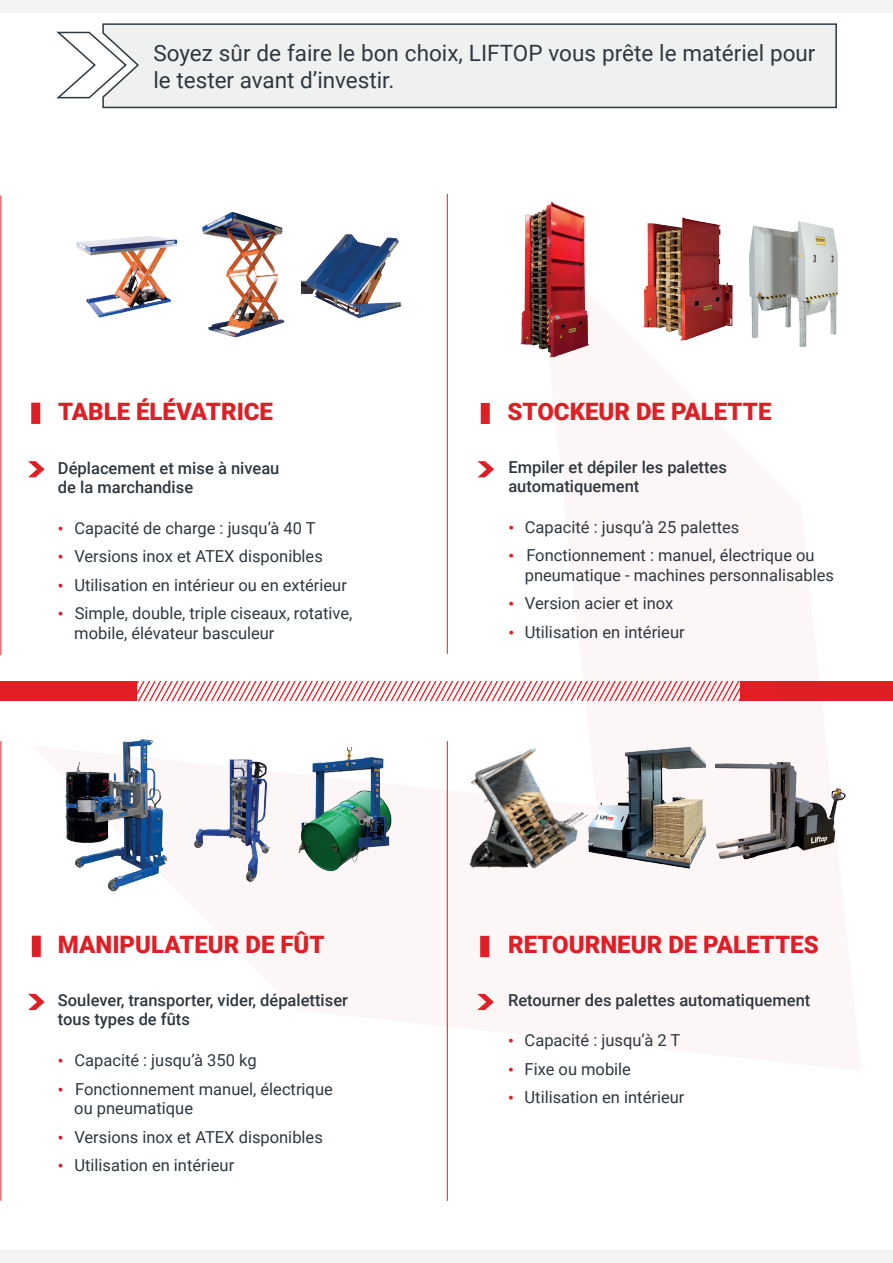
<style>
.page{position:relative;width:893px;height:1263px;background:#fff}
.page>*{position:absolute;margin:0;border:0;box-sizing:border-box;transform-origin:0 0}
.t1{font:900 24px "Roboto";color:#e01e25}
.t2{font:22.5px/27px "Roboto";color:#2e3840}
.t3{font:16.5px/19.5px "Roboto";color:#2e3840}
.t4{font:500 16.5px/19.5px "Roboto";color:#2e3840}
.s1{font-weight:900;font-size:15px;color:#e01e25}
</style>
<div class="page">
<div style="left:0;top:0;width:893px;height:12px;background:#f2f3f4"></div>
<div style="left:0;top:1251px;width:893px;height:12px;background:#f2f3f4"></div>
<hr style="left:447px;top:741px;width:1px;height:460px;background:#e01e25">
<hr style="left:447px;top:194px;width:1px;height:460px;background:#e01e25">
<div style="left:102px;top:23px;width:735px;height:85px;background:#eff0f0;border:2px solid #2d393f"></div>
<svg style="left:56px;top:29px;width:83px;height:72px"></svg>
<img style="left:202px;top:212px;width:83px;height:126px">
<img style="left:301px;top:234px;width:101px;height:85px">
<img style="left:76px;top:236px;width:102px;height:82px">
<div style="left:31px;top:403px;width:9px;height:21px;background:#e01e25"></div>
<svg style="left:28px;top:461px;width:17px;height:16px"></svg>
<div style="left:481px;top:403px;width:9px;height:21px;background:#e01e25"></div>
<svg style="left:478px;top:461px;width:16px;height:16px"></svg>
<img style="left:298px;top:747px;width:94px;height:125px">
<img style="left:194px;top:759px;width:77px;height:123px">
<div style="left:32px;top:936px;width:9px;height:21px;background:#e01e25"></div>
<svg style="left:28px;top:994px;width:17px;height:16px"></svg>
<div style="left:741px;top:681px;width:152px;height:19px;background:#e01e25"></div>
<img style="left:749px;top:221px;width:89px;height:127px">
<img style="left:643px;top:217px;width:90px;height:124px">
<img style="left:520px;top:201px;width:70px;height:157px">
<div style="left:480px;top:936px;width:9px;height:21px;background:#e01e25"></div>
<svg style="left:477px;top:994px;width:17px;height:16px"></svg>
<img style="left:715px;top:761px;width:131px;height:99px">
<img style="left:591px;top:746px;width:115px;height:123px">
<img style="left:469px;top:748px;width:122px;height:121px">
<img style="left:65px;top:739px;width:103px;height:153px">
<hr style="left:1px;top:741px;width:1px;height:460px;background:#e01e25">
<hr style="left:1px;top:195px;width:1px;height:460px;background:#e01e25">
<svg style="left:0;top:681px;width:773px;height:20px"></svg>
<h2 class="t2" style="left:153px;top:38px;width:664px">Soyez sûr de faire le bon choix, LIFTOP vous prête le matériel pour le tester avant d’investir.</h2>
<h1 class="t1" style="left:58px;top:395px;width:216px">TABLE ÉLÉVATRICE</h1>
<p class="t4" style="left:58px;top:457px;width:223px">Déplacement et mise à niveau de la marchandise</p>
<p class="t3" style="left:58px;top:517px;width:259px"><span class="s1">•</span> Capacité de charge : jusqu’à 40 T</p>
<p class="t3" style="left:58px;top:546px;width:266px"><span class="s1">•</span> Versions inox et ATEX disponibles</p>
<p class="t3" style="left:58px;top:574px;width:291px"><span class="s1">•</span> Utilisation en intérieur ou en extérieur</p>
<p class="t3" style="left:74px;top:603px;width:280px;text-indent:-16px"><span class="s1">•</span> Simple, double, triple ciseaux, rotative, mobile, élévateur basculeur</p>
<h1 class="t1" style="left:58px;top:928px;width:268px">MANIPULATEUR DE FÛT</h1>
<p class="t4" style="left:58px;top:990px;width:292px">Soulever, transporter, vider, dépalettiser tous types de fûts</p>
<p class="t3" style="left:58px;top:1050px;width:200px"><span class="s1">•</span> Capacité : jusqu’à 350 kg</p>
<p class="t3" style="left:74px;top:1078px;width:260px;text-indent:-16px"><span class="s1">•</span> Fonctionnement manuel, électrique ou pneumatique</p>
<p class="t3" style="left:58px;top:1126px;width:266px"><span class="s1">•</span> Versions inox et ATEX disponibles</p>
<p class="t3" style="left:58px;top:1155px;width:178px"><span class="s1">•</span> Utilisation en intérieur</p>
<h1 class="t1" style="left:508px;top:395px;width:265px">STOCKEUR DE PALETTE</h1>
<p class="t4" style="left:508px;top:457px;width:220px">Empiler et dépiler les palettes automatiquement</p>
<p class="t3" style="left:508px;top:517px;width:233px"><span class="s1">•</span> Capacité : jusqu’à 25 palettes</p>
<p class="t3" style="left:525px;top:545px;width:311px;text-indent:-16px"><span class="s1">•</span> Fonctionnement : manuel, électrique ou pneumatique - machines personnalisables</p>
<p class="t3" style="left:508px;top:593px;width:166px"><span class="s1">•</span> Version acier et inox</p>
<p class="t3" style="left:508px;top:622px;width:178px"><span class="s1">•</span> Utilisation en intérieur</p>
<h1 class="t1" style="left:508px;top:928px;width:312px">RETOURNEUR DE PALETTES</h1>
<p class="t4" style="left:508px;top:989px;width:304px">Retourner des palettes automatiquement</p>
<p class="t3" style="left:508px;top:1030px;width:174px"><span class="s1">•</span> Capacité : jusqu’à 2 T</p>
<p class="t3" style="left:508px;top:1058px;width:124px"><span class="s1">•</span> Fixe ou mobile</p>
<p class="t3" style="left:508px;top:1087px;width:178px"><span class="s1">•</span> Utilisation en intérieur</p>
</div>
